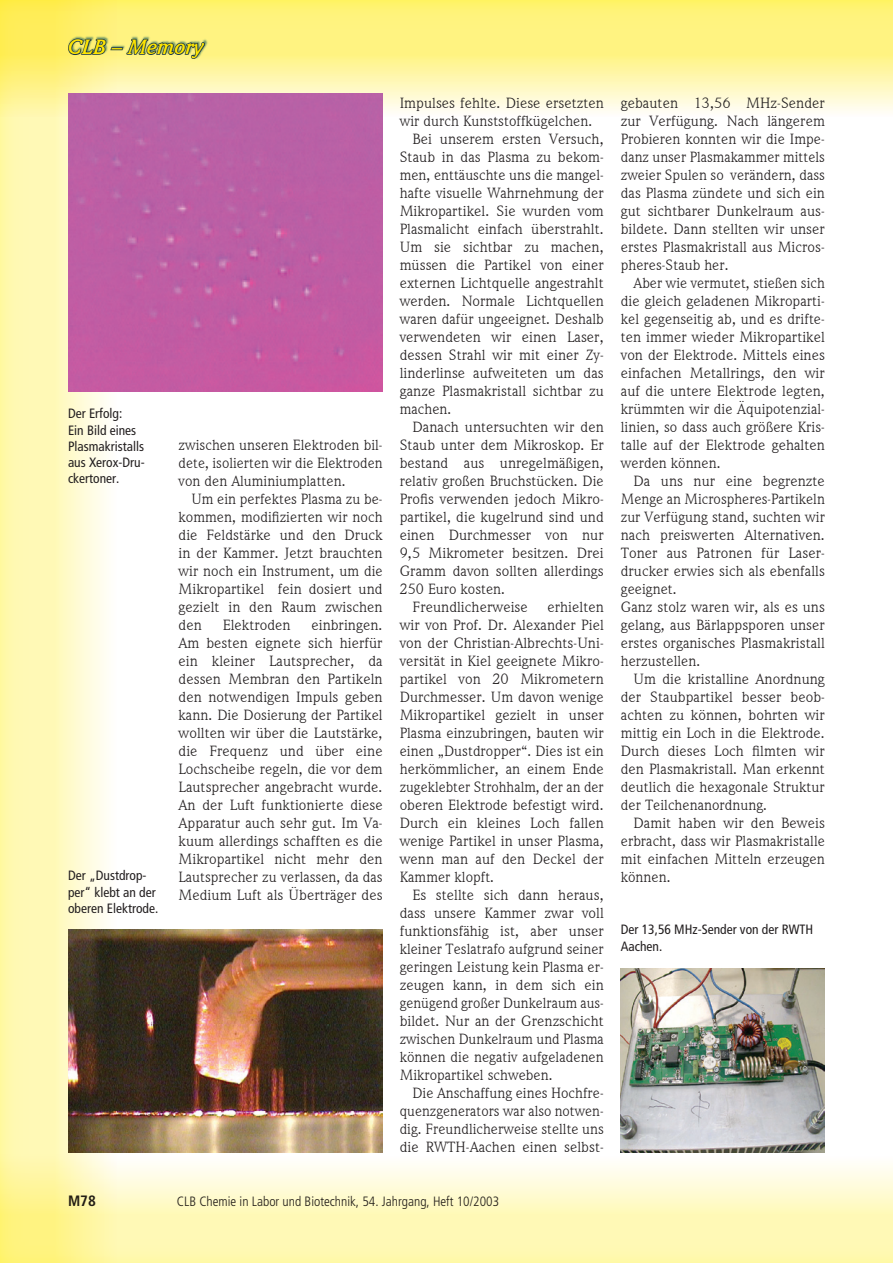
<style>
.page{position:relative;width:893px;height:1263px;background:#fff}
.page>*{position:absolute;margin:0;border:0;box-sizing:border-box;transform-origin:0 0}
.t1{font:italic 700 21px "Weidemann IT Cby BT";color:#fff101}
.t2{font:15px/18px "Weidemann IT Cby BT";color:#231f20;text-align:justify;scale:1.05 1}
.t3{font:15px/18px "Weidemann IT Cby BT";color:#231f20;text-align:justify}
.t4{font:15px "Weidemann IT Cby BT";color:#231f20;scale:1.04 1}
.t5{font:700 condensed 15px "Frutiger";color:#231f20}
.t6{font:condensed 13.5px/16.2px "Frutiger";color:#231f20}
.t7{font:300 condensed 13.5px "Frutiger";color:#231f20}
</style>
<div class="page">
<svg style="left:0;top:117px;width:117px;height:1038px;background:#fef9c1"></svg>
<svg style="left:0;top:1155px;width:892px;height:108px;background:#fffac4"></svg>
<svg style="left:0;top:0;width:893px;height:117px;background:#fbf195"></svg>
<img style="left:68px;top:94px;width:315px;height:297px">
<img style="left:621px;top:968px;width:204px;height:184px">
<img style="left:68px;top:929px;width:315px;height:223px">
<h1 class="t1" style="left:68px;top:34px;width:137px">CLB – Memory</h1>
<p class="t6" style="left:68px;top:406px;width:78px">Der Erfolg:<br>Ein Bild eines<br>Plasmakristalls aus Xerox-Dru&shy;ckertoner.</p>
<p class="t6" style="left:68px;top:868px;width:92px">Der „Dustdrop&shy;per“ klebt an der oberen Elektrode.</p>
<p class="t3" style="left:179px;top:436px;width:206px">zwischen unseren Elektroden bil&shy;dete, isolierten wir die Elektroden von den Aluminiumplatten.</p>
<p class="t3" style="left:179px;top:490px;width:206px;text-indent:13px">Um ein perfektes Plasma zu be&shy;kommen, modifizierten wir noch die Feldstärke und den Druck in der Kammer. Jetzt brauchten wir noch ein Instrument, um die Mikropartikel fein dosiert und gezielt in den Raum zwischen den</p>
<p class="t2" style="left:179px;top:616px;width:196px;text-indent:133px">einbringen.<br>Am besten eignete sich hierfür ein kleiner Lautsprecher, da dessen Membran den Partikeln den notwendigen Impuls geben kann. Die Dosierung der Partikel wollten wir über die Lautstärke, die Frequenz und über eine Lochscheibe regeln, die vor dem Lautsprecher angebracht wurde.<br>An der Luft funktionierte diese Apparatur auch sehr gut. Im Va&shy;kuum allerdings schafften es die Mikropartikel nicht mehr den Lautsprecher zu verlassen, da das Medium Luft als Überträger des</p>
<p class="t2" style="left:223px;top:616px;width:66px">Elektroden</p>
<p class="t2" style="left:400px;top:94px;width:196px">Impulses fehlte. Diese ersetzten</p>
<p class="t3" style="left:400px;top:112px;width:194px">wir durch Kunststoffkügelchen.</p>
<p class="t2" style="left:412px;top:130px;width:184px">Bei unserem ersten Versuch,</p>
<p class="t2" style="left:400px;top:148px;width:196px">Staub in das Plasma zu bekom-</p>
<p class="t3" style="left:400px;top:166px;width:206px">men, enttäuschte uns die mangel-</p>
<p class="t4" style="left:400px;top:184px;width:198px">hafte visuelle Wahrnehmung der</p>
<p class="t2" style="left:400px;top:202px;width:196px">Mikropartikel. Sie wurden vom</p>
<p class="t2" style="left:400px;top:220px;width:196px">Plasmalicht einfach überstrahlt.</p>
<p class="t2" style="left:400px;top:238px;width:196px">Um sie sichtbar zu machen,</p>
<p class="t2" style="left:400px;top:256px;width:196px">müssen die Partikel von einer</p>
<p class="t2" style="left:400px;top:274px;width:196px">externen Lichtquelle angestrahlt</p>
<p class="t2" style="left:400px;top:292px;width:196px">werden. Normale Lichtquellen</p>
<p class="t3" style="left:400px;top:310px;width:206px">waren dafür ungeeignet. Deshalb</p>
<p class="t2" style="left:400px;top:328px;width:196px">verwendeten wir einen Laser,</p>
<p class="t2" style="left:400px;top:346px;width:196px">dessen Strahl wir mit einer Zy-</p>
<p class="t2" style="left:400px;top:364px;width:196px">linderlinse aufweiteten um das</p>
<p class="t2" style="left:400px;top:382px;width:196px">ganze Plasmakristall sichtbar zu</p>
<p class="t3" style="left:400px;top:400px;width:53px">machen.</p>
<p class="t2" style="left:412px;top:418px;width:184px">Danach untersuchten wir den</p>
<p class="t2" style="left:400px;top:436px;width:196px">Staub unter dem Mikroskop. Er</p>
<p class="t2" style="left:400px;top:454px;width:196px">bestand aus unregelmäßigen,</p>
<p class="t3" style="left:400px;top:472px;width:206px">relativ großen Bruchstücken. Die</p>
<p class="t2" style="left:400px;top:490px;width:196px">Profis verwenden jedoch Mikro-</p>
<p class="t2" style="left:400px;top:508px;width:196px">partikel, die kugelrund sind und</p>
<p class="t2" style="left:400px;top:526px;width:196px">einen Durchmesser von nur</p>
<p class="t2" style="left:400px;top:544px;width:196px">9,5 Mikrometer besitzen. Drei</p>
<p class="t2" style="left:400px;top:562px;width:196px">Gramm davon sollten allerdings</p>
<p class="t3" style="left:400px;top:580px;width:107px">250 Euro kosten.</p>
<p class="t2" style="left:412px;top:598px;width:111px">Freundlicherweise</p>
<p class="t2" style="left:400px;top:598px;width:196px;text-indent:148px">erhielten wir von Prof. Dr. Alexander Piel von der Christian-Albrechts-Uni&shy;versität in Kiel geeignete Mikro&shy;partikel von 20 Mikrometern Durchmesser. Um davon wenige Mikropartikel gezielt in unser Plasma einzubringen, bauten wir einen „Dustdropper“. Dies ist ein herkömmlicher, an einem Ende zugeklebter Strohhalm, der an der oberen Elektrode befestigt wird.<br>Durch ein kleines Loch fallen wenige Partikel in unser Plasma, wenn man auf den Deckel der Kammer klopft.</p>
<p class="t2" style="left:400px;top:886px;width:196px;text-indent:13px">Es stellte sich dann heraus, dass unsere Kammer zwar voll funktionsfähig ist, aber unser kleiner Teslatrafo aufgrund seiner geringen Leistung kein Plasma er&shy;zeugen kann, in dem sich ein genügend großer Dunkelraum aus&shy;bildet. Nur an der Grenzschicht zwischen Dunkelraum und Plasma können die negativ aufgeladenen Mikropartikel schweben.</p>
<p class="t3" style="left:400px;top:1084px;width:206px;text-indent:13px">Die Anschaffung eines Hochfre&shy;quenzgenerators war also notwen&shy;dig. Freundlicherweise stellte uns die RWTH-Aachen einen selbst-</p>
<p class="t2" style="left:621px;top:94px;width:196px">gebauten 13,56 MHz-Sender zur Verfügung. Nach längerem Probieren konnten wir die Impe&shy;danz unser Plasmakammer mittels zweier Spulen so verändern, dass das Plasma zündete und sich ein gut sichtbarer Dunkelraum aus&shy;bildete. Dann stellten wir unser erstes Plasmakristall aus Micros&shy;pheres-Staub her.</p>
<p class="t3" style="left:621px;top:274px;width:206px;text-indent:13px">Aber wie vermutet, stießen sich die gleich geladenen Mikroparti&shy;kel gegenseitig ab, und es drifte&shy;ten immer wieder Mikropartikel von der Elektrode. Mittels eines einfachen Metallrings, den wir auf die untere Elektrode legten, krümmten wir die Äquipotenzial&shy;linien, so dass auch größere Kris&shy;talle auf der Elektrode gehalten werden können.</p>
<p class="t2" style="left:621px;top:472px;width:196px;text-align:left;text-indent:13px">Da uns nur eine begrenzte<br>Menge an Microspheres-Partikeln zur Verfügung stand, suchten wir nach preiswerten Alternativen.<br>Toner aus Patronen für Laser&shy;drucker erwies sich als ebenfalls geeignet.<br>Ganz stolz waren wir, als es uns gelang, aus Bärlappsporen unser erstes organisches Plasmakristall herzustellen.</p>
<p class="t2" style="left:621px;top:670px;width:196px;text-indent:13px">Um die kristalline Anordnung der Staubpartikel besser beob&shy;achten zu können, bohrten wir mittig ein Loch in die Elektrode.<br>Durch dieses Loch filmten wir den Plasmakristall. Man erkennt deutlich die hexagonale Struktur der Teilchenanordnung.</p>
<p class="t2" style="left:621px;top:814px;width:196px;text-indent:13px">Damit haben wir den Beweis erbracht, dass wir Plasmakristalle mit einfachen Mitteln erzeugen können.</p>
<p class="t6" style="left:621px;top:922px;width:194px">Der 13,56 MHz-Sender von der RWTH<br>Aachen.</p>
<p class="t5" style="left:68px;top:1192px;width:29px">M78</p>
<p class="t7" style="left:177px;top:1194px;width:324px">CLB Chemie in Labor und Biotechnik, 54. Jahrgang, Heft 10/2003</p>
</div>
